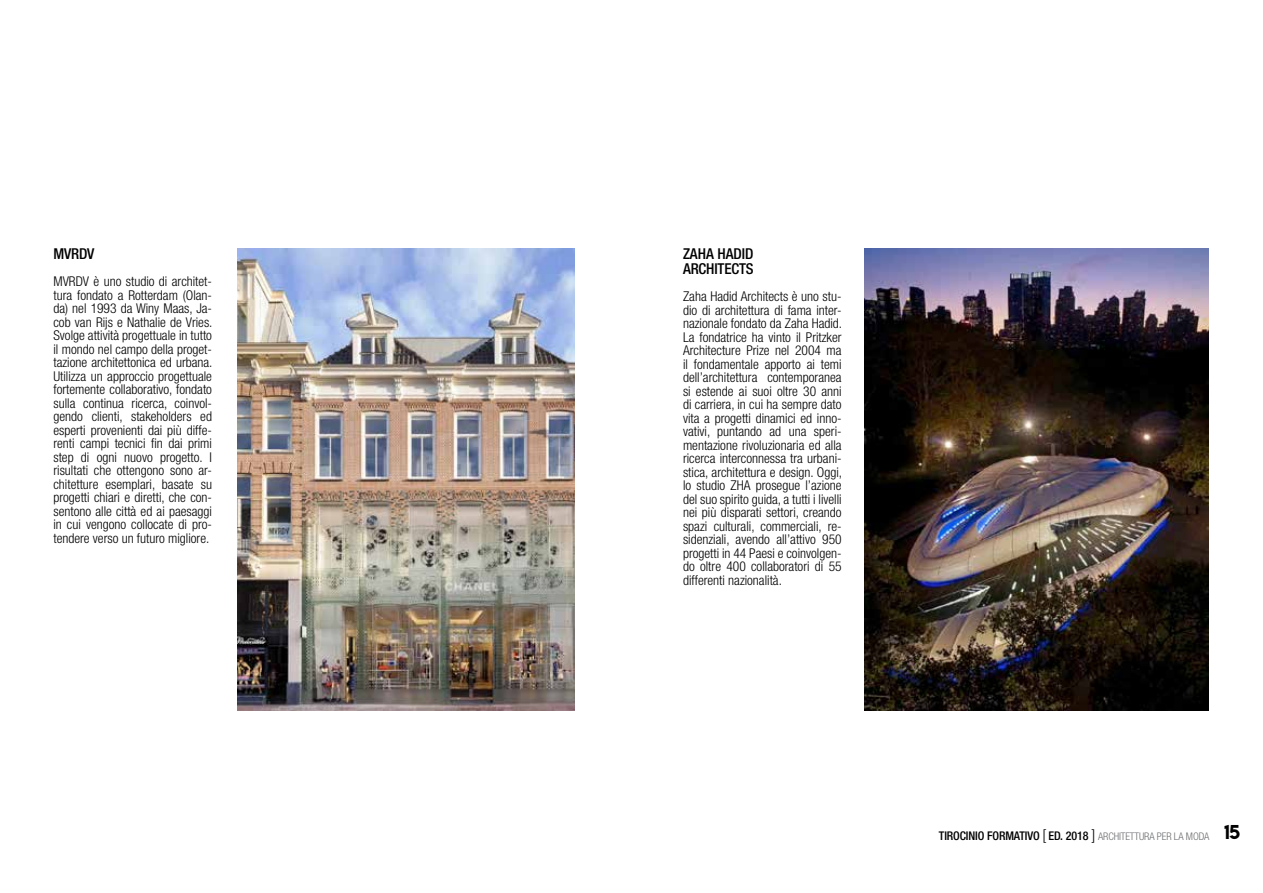
<style>
.page{position:relative;width:1263px;height:893px;background:#fff}
.page>*{position:absolute;margin:0;border:0;box-sizing:border-box;transform-origin:0 0}
.t1{font:500 condensed 15px/15px "Helvetica Neue LT Std";letter-spacing:-.01em;color:#000}
.t2{font:300 condensed 13.5px/13.5px "Helvetica Neue LT Std";color:#000}
.t3{font:500 condensed 12px "Helvetica Neue LT Std";letter-spacing:-.01em;color:#000}
.s1{font-weight:300;font-size:15px}
.s2{font-weight:300;font-size:10.5px;color:#6d6e71}
.s3{font-family:"Lemon Milk";font-weight:400;font-stretch:normal;font-size:18px}
</style>
<div class="page">
<img style="left:238px;top:249px;width:337px;height:461px">
<img style="left:865px;top:249px;width:344px;height:461px">
<p class="t1" style="left:53px;top:246px;width:10px">MVRDV</p>
<p class="t2" style="left:53px;top:275px;width:161px">MVRDV è uno studio di architet&shy;tura fondato a Rotterdam (Olan&shy;da) nel 1993 da Winy Maas, Ja&shy;cob van Rijs e Nathalie de Vries.<br>Svolge attività progettuale in tutto il mondo nel campo della proget&shy;tazione architettonica ed urbana.<br>Utilizza un approccio progettuale fortemente collaborativo, fondato sulla continua ricerca, coinvol&shy;gendo clienti, stakeholders ed esperti provenienti dai più diffe&shy;renti campi tecnici fin dai primi step di ogni nuovo progetto. I risultati che ottengono sono ar&shy;chitetture esemplari, basate su progetti chiari e diretti, che con&shy;sentono alle città ed ai paesaggi in cui vengono collocate di pro&shy;tendere verso un futuro migliore.</p>
<p class="t1" style="left:683px;top:246px;width:72px">ZAHA HADID<br>ARCHITECTS</p>
<p class="t2" style="left:683px;top:290px;width:161px;text-align:justify">Zaha Hadid Architects è uno stu&shy;dio di architettura di fama inter&shy;nazionale fondato da Zaha Hadid.<br>La fondatrice ha vinto il Pritzker Architecture Prize nel 2004 ma il fondamentale apporto ai temi dell’architettura contemporanea si estende ai suoi oltre 30 anni di carriera, in cui ha sempre dato vita a progetti dinamici ed inno&shy;vativi, puntando ad una speri&shy;mentazione rivoluzionaria ed alla ricerca interconnessa tra urbani&shy;stica, architettura e design. Oggi, lo studio ZHA prosegue l’azione del suo spirito guida, a tutti i livelli nei più disparati settori, creando spazi culturali, commerciali, re&shy;sidenziali, avendo all’attivo 950 progetti in 44 Paesi e coinvolgen&shy;do oltre 400 collaboratori di 55 differenti nazionalità.</p>
<p class="t3" style="left:939px;top:828px;width:303px">TIROCINIO FORMATIVO <span class="s1">[</span> ED. 2018 <span class="s1">]</span> <span class="s2">architettura per la moda</span> <span class="s3">15</span></p>
</div>
